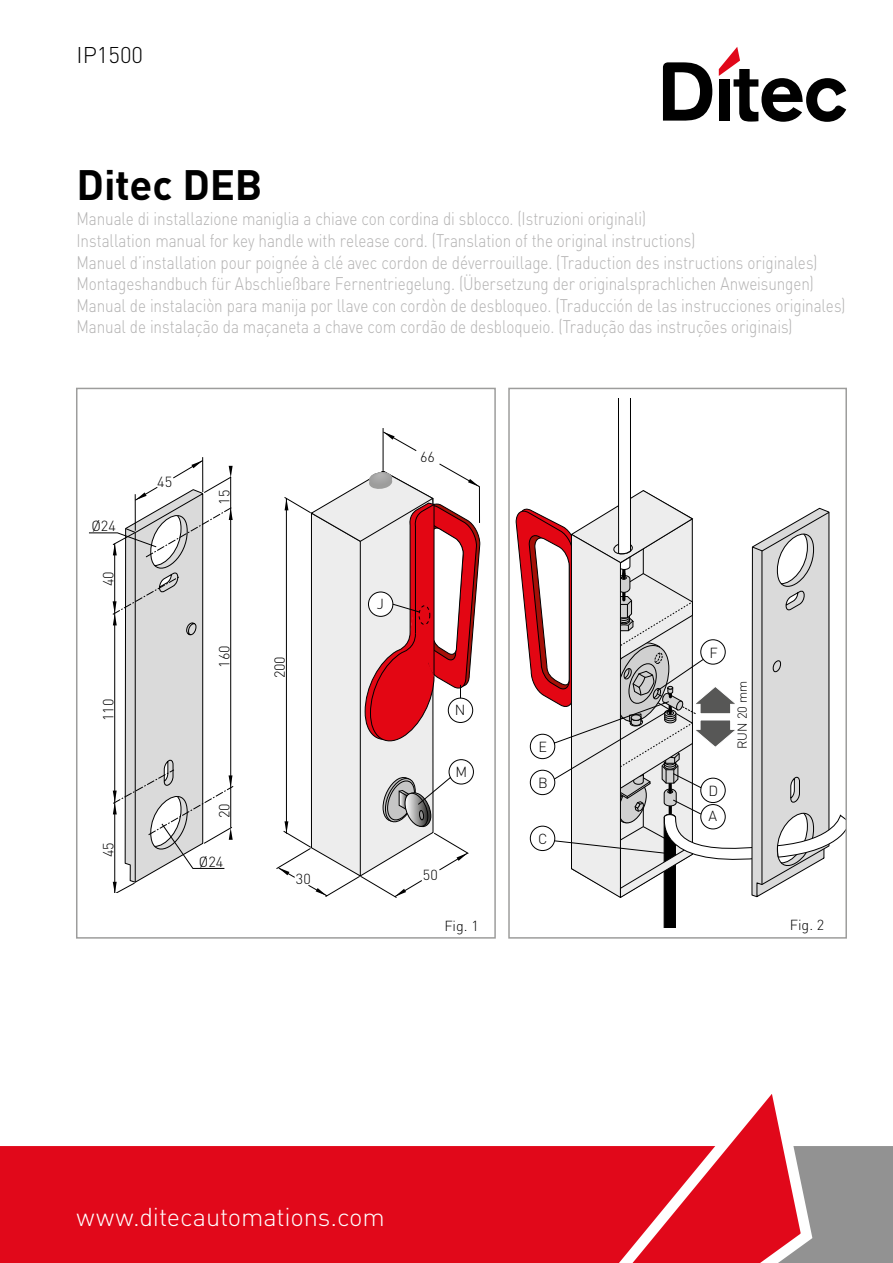
<style>
.page{position:relative;width:893px;height:1263px;background:#fff}
.page>*{position:absolute;margin:0;border:0;box-sizing:border-box;transform-origin:0 0}
.t1{font:700 42px "DIN Pro";letter-spacing:-.01em;color:#000}
.t2{font:300 25.5px "DIN Pro";letter-spacing:-.005em;color:#fff}
.t3{font:300 22.5px "DIN Pro";color:#000}
.t4{font:300 18px/21.6px "DIN Pro";letter-spacing:-.005em;color:#b3b2b2;scale:.85 1}
.t5{font:300 14.55px "DIN Pro";color:#000}
.t6{font:300 14.4px/25.7px "DIN Pro";color:#000}
.t7{font:300 12.9px "DIN Pro";color:#000}
</style>
<div class="page">
<div style="left:0;top:1146px;width:554px;height:117px;background:#e1081a"></div>
<div style="left:821px;top:1146px;width:72px;height:117px;background:#929292"></div>
<svg style="left:554px;top:1094px;width:267px;height:169px"></svg>
<svg style="left:663px;top:62px;width:49px;height:59px"></svg>
<svg style="left:719px;top:47px;width:127px;height:75px"></svg>
<svg style="left:276px;top:497px;width:35px;height:391px"></svg>
<svg style="left:285px;top:498px;width:3px;height:12px"></svg>
<svg style="left:278px;top:867px;width:11px;height:8px"></svg>
<svg style="left:284px;top:821px;width:4px;height:12px"></svg>
<svg style="left:311px;top:428px;width:169px;height:469px"></svg>
<hr style="left:202px;top:457px;width:1px;height:35px;background:#000">
<svg style="left:112px;top:460px;width:121px;height:432px"></svg>
<svg style="left:516px;top:398px;width:328px;height:530px"></svg>
<div style="left:76px;top:388px;width:420px;height:551px;border:2px solid #9d9d9c"></div>
<div style="left:508px;top:388px;width:339px;height:551px;border:2px solid #9d9d9c"></div>
<p class="t3" style="left:77px;top:37px;width:68px">IP1500</p>
<h1 class="t1" style="left:77px;top:150px;width:187px">Ditec DEB</h1>
<p class="t4" style="left:77px;top:207px;width:906px">Manuale di installazione maniglia a chiave con cordina di sblocco. (Istruzioni originali)<br>Installation manual for key handle with release cord. (Translation of the original instructions)<br>Manuel d’installation pour poignée à clé avec cordon de déverrouillage. (Traduction des instructions originales)<br>Montageshandbuch für Abschließbare Fernentriegelung. (Übersetzung der originalsprachlichen Anweisungen)<br>Manual de instalaciòn para manija por llave con cordòn de desbloqueo. (Traducción de las instrucciones originales)<br>Manual de instalação da maçaneta a chave com cordão de desbloqueio. (Tradução das instruções originais)</p>
<p class="t5" style="left:91px;top:516px;width:26px">Ø24</p>
<p class="t5" style="left:98px;top:586px;width:16px;rotate:-90deg">40</p>
<p class="t5" style="left:98px;top:721px;width:24px;rotate:-90deg">110</p>
<p class="t5" style="left:98px;top:857px;width:16px;rotate:-90deg">45</p>
<p class="t5" style="left:157px;top:472px;width:16px">45</p>
<p class="t5" style="left:214px;top:505px;width:16px;rotate:-90deg">15</p>
<p class="t5" style="left:214px;top:668px;width:24px;rotate:-90deg">160</p>
<p class="t5" style="left:214px;top:818px;width:16px;rotate:-90deg">20</p>
<p class="t5" style="left:199px;top:851px;width:26px">Ø24</p>
<p class="t6" style="left:420px;top:443px;width:16px">66</p>
<p class="t6" style="left:377px;top:591px;width:9px">J</p>
<p class="t6" style="left:266px;top:678px;width:24px;rotate:-90deg">200</p>
<p class="t6" style="left:455px;top:697px;width:12px">N</p>
<p class="t6" style="left:455px;top:758px;width:13px">M</p>
<p class="t6" style="left:296px;top:865px;width:16px">30</p>
<p class="t6" style="left:423px;top:861px;width:16px">50</p>
<p class="t6" style="left:539px;top:733px;width:10px">E</p>
<p class="t6" style="left:538px;top:769px;width:11px">B</p>
<p class="t6" style="left:538px;top:825px;width:11px">C</p>
<p class="t6" style="left:710px;top:639px;width:10px">F</p>
<p class="t6" style="left:708px;top:777px;width:11px">D<br>A</p>
<p class="t7" style="left:733px;top:749px;width:70px;rotate:-90deg">RUN 20 mm</p>
<p class="t6" style="left:444px;top:912px;width:36px">Fig. 1</p>
<p class="t6" style="left:790px;top:911px;width:36px">Fig. 2</p>
<h2 class="t2" style="left:77px;top:1197px;width:310px">www.ditecautomations.com</h2>
</div>
